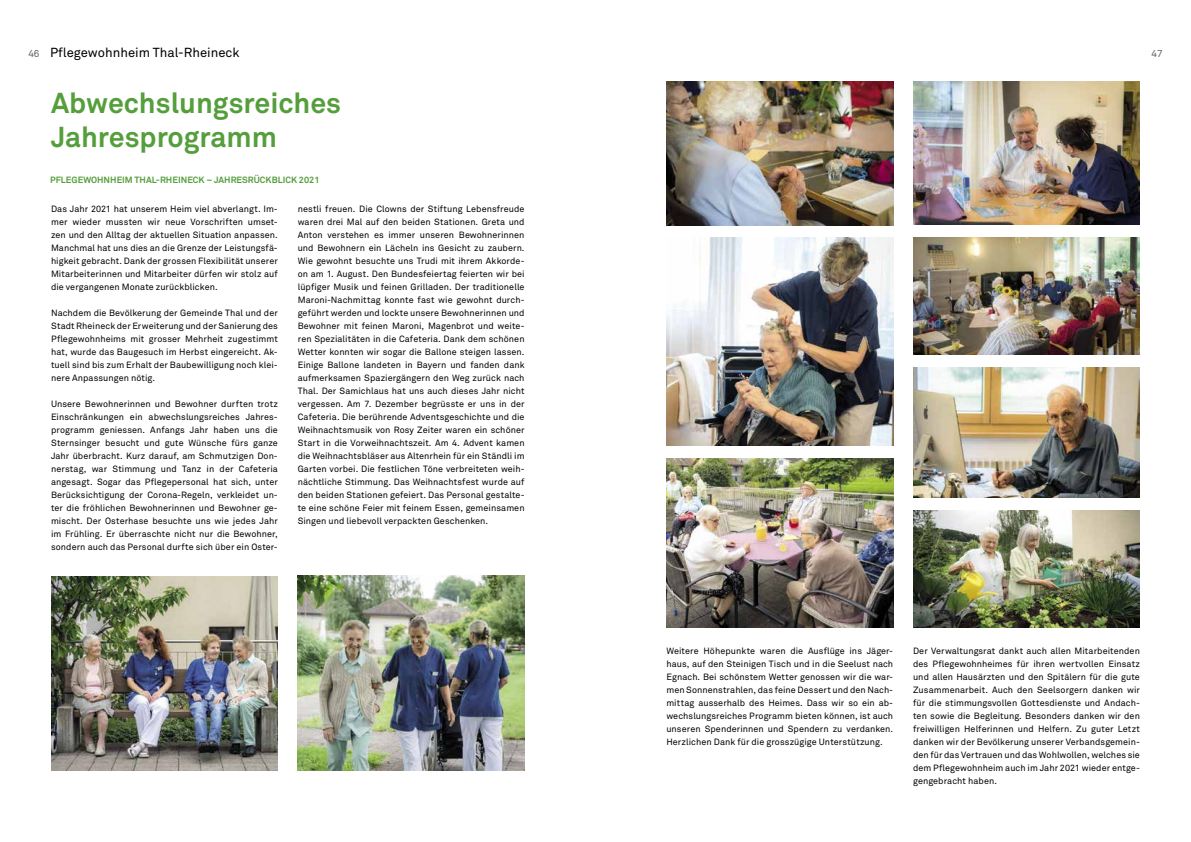
<style>
.page{position:relative;width:1191px;height:842px;background:#fff}
.page>*{position:absolute;margin:0;border:0;box-sizing:border-box;transform-origin:0 0}
.t1{font:700 28.5px/34.2px "Akkurat";color:#559e3c}
.t2{font:13px "Akkurat";color:#000}
.t3{font:10px "Akkurat";color:#636363}
.t4{font:9px/13px "Akkurat";letter-spacing:.005em;color:#000;text-align:justify}
.t5{font:700 9px "Akkurat";color:#559e3c}
</style>
<div class="page">
<img style="left:913px;top:238px;width:227px;height:117px">
<img style="left:666px;top:238px;width:227px;height:208px">
<img style="left:666px;top:82px;width:227px;height:143px">
<img style="left:913px;top:82px;width:227px;height:143px">
<img style="left:913px;top:511px;width:226px;height:117px">
<img style="left:913px;top:368px;width:227px;height:130px">
<img style="left:666px;top:459px;width:227px;height:169px">
<img style="left:298px;top:576px;width:226px;height:195px">
<img style="left:51px;top:576px;width:227px;height:195px">
<h2 class="t2" style="left:50px;top:45px;width:191px">Pflegewohnheim Thal-Rheineck</h2>
<p class="t3" style="left:28px;top:47px;width:13px">46</p>
<p class="t3" style="left:1151px;top:47px;width:13px">47</p>
<h1 class="t1" style="left:51px;top:86px;width:291px">Abwechslungsreiches<br>Jahresprogramm</h1>
<p class="t5" style="left:50px;top:174px;width:271px">PFLEGEWOHNHEIM THAL-RHEINECK – JAHRESRÜCKBLICK 2021</p>
<p class="t4" style="left:298px;top:202px;width:228px">nestli freuen. Die Clowns der Stiftung Lebensfreude waren drei Mal auf den beiden Stationen. Greta und Anton verstehen es immer unseren Bewohnerinnen und Bewohnern ein Lächeln ins Gesicht zu zaubern.<br>Wie gewohnt besuchte uns Trudi mit ihrem Akkorde&shy;on am 1. August. Den Bundesfeiertag feierten wir bei lüpfiger Musik und feinen Grilladen. Der traditionelle Maroni-Nachmittag konnte fast wie gewohnt durch&shy;geführt werden und lockte unsere Bewohnerinnen und Bewohner mit feinen Maroni, Magenbrot und weite&shy;ren Spezialitäten in die Cafeteria. Dank dem schönen Wetter konnten wir sogar die Ballone steigen lassen.<br>Einige Ballone landeten in Bayern und fanden dank aufmerksamen Spaziergängern den Weg zurück nach Thal. Der Samichlaus hat uns auch dieses Jahr nicht vergessen. Am 7. Dezember begrüsste er uns in der Cafeteria. Die berührende Adventsgeschichte und die Weihnachtsmusik von Rosy Zeiter waren ein schöner Start in die Vorweihnachtszeit. Am 4. Advent kamen die Weihnachtsbläser aus Altenrhein für ein Ständli im Garten vorbei. Die festlichen Töne verbreiteten weih&shy;nächtliche Stimmung. Das Weihnachtsfest wurde auf den beiden Stationen gefeiert. Das Personal gestalte&shy;te eine schöne Feier mit feinem Essen, gemeinsamen Singen und liebevoll verpackten Geschenken.</p>
<p class="t4" style="left:51px;top:202px;width:228px">Das Jahr 2021 hat unserem Heim viel abverlangt. Im&shy;mer wieder mussten wir neue Vorschriften umset&shy;zen und den Alltag der aktuellen Situation anpassen.<br>Manchmal hat uns dies an die Grenze der Leistungsfä&shy;higkeit gebracht. Dank der grossen Flexibilität unserer Mitarbeiterinnen und Mitarbeiter dürfen wir stolz auf die vergangenen Monate zurückblicken.</p>
<p class="t4" style="left:51px;top:306px;width:228px">Nachdem die Bevölkerung der Gemeinde Thal und der Stadt Rheineck der Erweiterung und der Sanierung des Pflegewohnheims mit grosser Mehrheit zugestimmt hat, wurde das Baugesuch im Herbst eingereicht. Ak&shy;tuell sind bis zum Erhalt der Baubewilligung noch klei&shy;nere Anpassungen nötig.</p>
<p class="t4" style="left:51px;top:397px;width:228px">Unsere Bewohnerinnen und Bewohner durften trotz Einschränkungen ein abwechslungsreiches Jahres&shy;programm geniessen. Anfangs Jahr haben uns die Sternsinger besucht und gute Wünsche fürs ganze Jahr überbracht. Kurz darauf, am Schmutzigen Don&shy;nerstag, war Stimmung und Tanz in der Cafeteria angesagt. Sogar das Pflegepersonal hat sich, unter Berücksichtigung der Corona-Regeln, verkleidet un&shy;ter die fröhlichen Bewohnerinnen und Bewohner ge&shy;mischt. Der Osterhase besuchte uns wie jedes Jahr im Frühling. Er überraschte nicht nur die Bewohner, sondern auch das Personal durfte sich über ein Oster-</p>
<p class="t4" style="left:666px;top:644px;width:228px">Weitere Höhepunkte waren die Ausflüge ins Jäger&shy;haus, auf den Steinigen Tisch und in die Seelust nach Egnach. Bei schönstem Wetter genossen wir die war&shy;men Sonnenstrahlen, das feine Dessert und den Nach&shy;mittag ausserhalb des Heimes. Dass wir so ein ab&shy;wechslungsreiches Programm bieten können, ist auch unseren Spenderinnen und Spendern zu verdanken.<br>Herzlichen Dank für die grosszügige Unterstützung.</p>
<p class="t4" style="left:913px;top:644px;width:228px">Der Verwaltungsrat dankt auch allen Mitarbeitenden des Pflegewohnheimes für ihren wertvollen Einsatz und allen Hausärzten und den Spitälern für die gute Zusammenarbeit. Auch den Seelsorgern danken wir für die stimmungsvollen Gottesdienste und Andach&shy;ten sowie die Begleitung. Besonders danken wir den freiwilligen Helferinnen und Helfern. Zu guter Letzt danken wir der Bevölkerung unserer Verbandsgemein&shy;den für das Vertrauen und das Wohlwollen, welches sie dem Pflegewohnheim auch im Jahr 2021 wieder entge&shy;gengebracht haben.</p>
</div>
